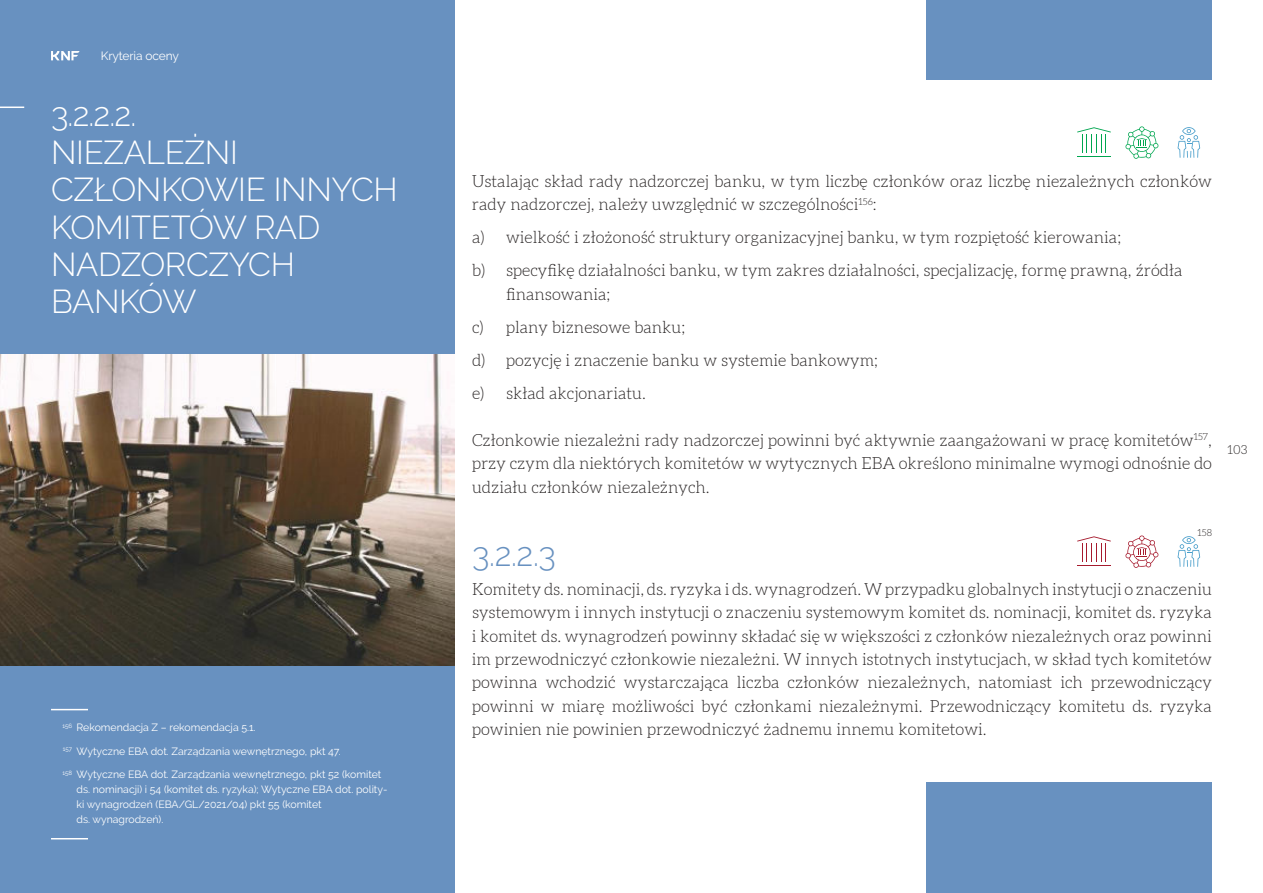
<style>
.page{position:relative;width:1263px;height:893px;background:#fff}
.page>*{position:absolute;margin:0;border:0;box-sizing:border-box;transform-origin:0 0}
.t1{font:300 33px/37.5px "Raleway";letter-spacing:-.01em;color:#fff}
.t2{font:300 33px "Raleway";color:#6891c0}
.t3{font:300 16.5px/23.4px "Aleo";color:#282424}
.t4{font:300 12.45px "Aleo";color:#282424}
.t5{font:12px "Raleway";letter-spacing:-.01em;color:#fff}
.t6{font:10.5px/15px "Raleway";color:#fff}
.t7{font:300 9.6px "Aleo";color:#282424}
</style>
<div class="page">
<div style="left:0;top:0;width:454px;height:893px;background:#6891c0"></div>
<svg style="left:51px;top:51px;width:28px;height:9px"></svg>
<svg style="left:0;top:107px;width:24px;height:1px"></svg>
<hr style="left:51px;top:838px;width:37px;height:1px;background:#fff">
<hr style="left:51px;top:709px;width:37px;height:1px;background:#fff">
<div style="left:926px;top:782px;width:286px;height:111px;background:#6891c0"></div>
<div style="left:926px;top:0;width:286px;height:79px;background:#6891c0"></div>
<svg style="left:1177px;top:127px;width:23px;height:31px"></svg>
<svg style="left:1177px;top:536px;width:23px;height:31px"></svg>
<svg style="left:1125px;top:126px;width:33px;height:33px"></svg>
<svg style="left:1125px;top:535px;width:33px;height:33px"></svg>
<svg style="left:1077px;top:127px;width:34px;height:25px"></svg>
<hr style="left:1077px;top:156px;width:34px;height:1px;background:#00a650">
<svg style="left:1077px;top:536px;width:34px;height:25px"></svg>
<hr style="left:1077px;top:565px;width:34px;height:1px;background:#a61b2e">
<img style="left:0;top:355px;width:454px;height:311px">
<p class="t5" style="left:101px;top:49px;width:80px">Kryteria oceny</p>
<h1 class="t1" style="left:51px;top:96px;width:348px">3.2.2.2.<br>NIEZALEŻNI<br>CZŁONKOWIE INNYCH<br>KOMITETÓW RAD<br>NADZORCZYCH<br>BANKÓW</h1>
<p class="t6" style="left:62px;top:720px;width:195px"><sup>156</sup> Rekomendacja Z – rekomendacja 5.1.</p>
<p class="t6" style="left:63px;top:744px;width:279px"><sup>157</sup> Wytyczne EBA dot. Zarządzania wewnętrznego, pkt 47.</p>
<p class="t6" style="left:77px;top:767px;width:312px;text-indent:-14px"><sup>158</sup> Wytyczne EBA dot. Zarządzania wewnętrznego, pkt 52 (komitet ds. nominacji) i 54 (komitet ds. ryzyka); Wytyczne EBA dot. polity&shy;ki wynagrodzeń (EBA/GL/2021/04) pkt 55 (komitet<br>ds. wynagrodzeń).</p>
<p class="t3" style="left:472px;top:171px;width:741px">Ustalając skład rady nadzorczej banku, w tym liczbę członków oraz liczbę niezależnych członków rady nadzorczej, należy uwzględnić w szczególności<sup>156</sup>:</p>
<p class="t3" style="left:472px;top:222px;width:712px;line-height:33px">a) wielkość i złożoność struktury organizacyjnej banku, w tym rozpiętość kierowania;<br>b) specyfikę działalności banku, w tym zakres działalności, specjalizację, formę prawną, źródła</p>
<p class="t3" style="left:472px;top:279px;width:407px;line-height:33px;text-indent:34px">finansowania;<br>c) plany biznesowe banku;<br>d) pozycję i znaczenie banku w systemie bankowym; e) skład akcjonariatu.</p>
<p class="t3" style="left:472px;top:429px;width:741px;text-align:justify">Członkowie niezależni rady nadzorczej powinni być aktywnie zaangażowani w pracę komitetów<sup>157</sup>, przy czym dla niektórych komitetów w wytycznych EBA określono minimalne wymogi odnośnie do udziału członków niezależnych.</p>
<p class="t7" style="left:1197px;top:527px;width:16px">158</p>
<h1 class="t2" style="left:472px;top:535px;width:85px">3.2.2.3</h1>
<p class="t3" style="left:472px;top:578px;width:741px;text-align:justify">Komitety ds. nominacji, ds. ryzyka i ds. wynagrodzeń. W przypadku globalnych instytucji o znaczeniu systemowym i innych instytucji o znaczeniu systemowym komitet ds. nominacji, komitet ds. ryzyka i komitet ds. wynagrodzeń powinny składać się w większości z członków niezależnych oraz powinni im przewodniczyć członkowie niezależni. W innych istotnych instytucjach, w skład tych komitetów powinna wchodzić wystarczająca liczba członków niezależnych, natomiast ich przewodniczący powinni w miarę możliwości być członkami niezależnymi. Przewodniczący komitetu ds. ryzyka powinien nie powinien przewodniczyć żadnemu innemu komitetowi.</p>
<p class="t4" style="left:1227px;top:443px;width:21px">103</p>
</div>
